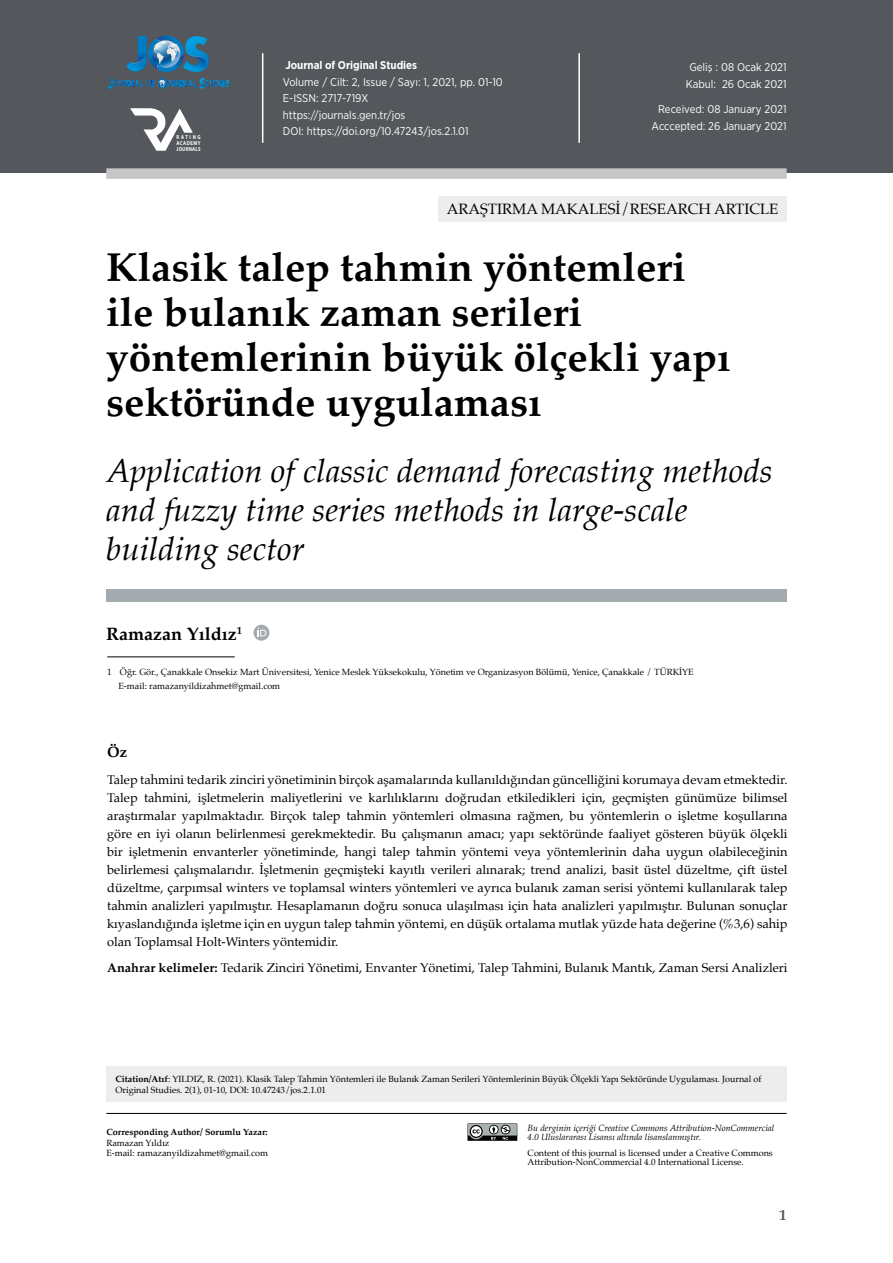
<style>
.page{position:relative;width:893px;height:1263px;background:#fff}
.page>*{position:absolute;margin:0;border:0;box-sizing:border-box;transform-origin:0 0}
.t1{font:700 40.5px/45px "Palatino";color:#000}
.t2{font:italic 33px/39px "Palatino";color:#000}
.t3{font:700 18px "Palatino";color:#000}
.t4{font:15px "Palatino";color:#000}
.t5{font:700 15px "Palatino";color:#000}
.t6{font:700 15px "Palatino";color:#575756}
.t7{font:12.75px/18px "Palatino";color:#000;text-align:justify}
.t8{font:11.25px/16.5px "Gotham Narrow";color:#fff;text-align:center}
.t9{font:700 11.25px "Gotham Narrow";color:#fff}
.t10{font:9px/10.5px "Palatino";color:#000}
.t11{font:italic 9px/9px "Palatino";color:#000}
.t12{font:700 9px "Palatino";color:#000}
.t13{font:700 5.7px/6.1px "Myriad Pro";letter-spacing:.11em;color:#fff;text-align:justify;scale:.81 1}
.s1{font-weight:700}
</style>
<div class="page">
<div style="left:0;top:0;width:893px;height:173px;background:#54575b"></div>
<hr style="left:262px;top:53px;width:1px;height:90px;background:#fff">
<hr style="left:578px;top:53px;width:2px;height:90px;background:#fff">
<div style="left:106px;top:168px;width:681px;height:11px;background:#c6c6c6"></div>
<svg style="left:130px;top:108px;width:63px;height:43px"></svg>
<svg style="left:108px;top:36px;width:122px;height:53px"></svg>
<hr style="left:106px;top:1113px;width:681px;height:1px;background:#000">
<svg style="left:467px;top:1123px;width:50px;height:18px"></svg>
<div style="left:438px;top:196px;width:349px;height:25px;background:#ededed"></div>
<div style="left:106px;top:1066px;width:681px;height:35px;background:#ededed"></div>
<div style="left:106px;top:589px;width:681px;height:13px;background:#a4abae"></div>
<hr style="left:107px;top:656px;width:128px;height:1px;background:#000">
<svg style="left:253px;top:625px;width:16px;height:16px"></svg>
<svg style="left:258px;top:628px;width:8px;height:8px"></svg>
<p class="t13" style="left:176px;top:133px;width:31px">RATING ACADEMY JOURNALS</p>
<p class="t9" style="left:285px;top:58px;width:133px">Journal of Original Studies</p>
<p class="t8" style="left:283px;top:73px;width:221px;text-align:left">Volume / Cilt: 2, Issue / Sayı: 1, 2021, pp. 01-10<br>E-ISSN: 2717-719X<br>https://journals.gen.tr/jos<br>DOI: https://doi.org/10.47243/jos.2.1.01</p>
<p class="t8" style="left:686px;top:59px;width:102px">Geliş : 08 Ocak 2021<br>Kabul: 26 Ocak 2021</p>
<p class="t8" style="left:652px;top:101px;width:137px">Received: 08 January 2021<br>Acccepted: 26 January 2021</p>
<p class="t4" style="left:447px;top:197px;width:333px">ARAŞTIRMA MAKALESİ/RESEARCH ARTICLE</p>
<h1 class="t1" style="left:106px;top:243px;width:626px">Klasik talep tahmin yöntemleri ile bulanık zaman serileri yöntemlerinin büyük ölçekli yapı sektöründe uygulaması</h1>
<h2 class="t2" style="left:106px;top:451px;width:668px">Application of classic demand forecasting methods and fuzzy time series methods in large-scale building sector</h2>
<h3 class="t3" style="left:106px;top:618px;width:137px">Ramazan Yıldız<sup>1</sup></h3>
<p class="t10" style="left:118px;top:665px;width:577px;line-height:13.5px;text-indent:-11px">1 Öğr. Gör., Çanakkale Onsekiz Mart Üniversitesi, Yenice Meslek Yüksekokulu, Yönetim ve Organizasyon Bölümü, Yenice, Çanakkale / TÜRKİYE<br>E-mail: ramazanyildizahmet@gmail.com</p>
<p class="t5" style="left:107px;top:739px;width:21px">Öz</p>
<p class="t7" style="left:107px;top:770px;width:682px">Talep tahmini tedarik zinciri yönetiminin birçok aşamalarında kullanıldığından güncelliğini korumaya devam etmektedir.<br>Talep tahmini, işletmelerin maliyetlerini ve karlılıklarını doğrudan etkiledikleri için, geçmişten günümüze bilimsel araştırmalar yapılmaktadır. Birçok talep tahmin yöntemleri olmasına rağmen, bu yöntemlerin o işletme koşullarına göre en iyi olanın belirlenmesi gerekmektedir. Bu çalışmanın amacı; yapı sektöründe faaliyet gösteren büyük ölçekli bir işletmenin envanterler yönetiminde, hangi talep tahmin yöntemi veya yöntemlerinin daha uygun olabileceğinin belirlemesi çalışmalarıdır. İşletmenin geçmişteki kayıtlı verileri alınarak; trend analizi, basit üstel düzeltme, çift üstel düzeltme, çarpımsal winters ve toplamsal winters yöntemleri ve ayrıca bulanık zaman serisi yöntemi kullanılarak talep tahmin analizleri yapılmıştır. Hesaplamanın doğru sonuca ulaşılması için hata analizleri yapılmıştır. Bulunan sonuçlar kıyaslandığında işletme için en uygun talep tahmin yöntemi, en düşük ortalama mutlak yüzde hata değerine (%3,6) sahip olan Toplamsal Holt-Winters yöntemidir.</p>
<p class="t7" style="left:107px;top:959px;width:682px"><span class="s1">Anahrar kelimeler:</span> Tedarik Zinciri Yönetimi, Envanter Yönetimi, Talep Tahmini, Bulanık Mantık, Zaman Sersi Analizleri</p>
<p class="t10" style="left:115px;top:1074px;width:648px"><span class="s1">Citation/Atıf</span>: YILDIZ, R. (2021). Klasik Talep Tahmin Yöntemleri ile Bulanık Zaman Serileri Yöntemlerinin Büyük Ölçekli Yapı Sektöründe Uygulaması. Journal of<br>Original Studies. 2(1), 01-10, DOI: 10.47243/jos.2.1.01</p>
<p class="t12" style="left:106px;top:1124px;width:163px">Corresponding Author/ Sorumlu Yazar:</p>
<p class="t10" style="left:106px;top:1137px;width:163px">Ramazan Yıldız<br>E-mail: ramazanyildizahmet@gmail.com</p>
<p class="t11" style="left:528px;top:1123px;width:248px">Bu derginin içeriği Creative Commons Attribution-NonCommercial<br>4.0 Uluslararası Lisansı altında lisanslanmıştır.</p>
<p class="t10" style="left:528px;top:1148px;width:247px;line-height:9px">Content of this journal is licensed under a Creative Commons<br>Attribution-NonCommercial 4.0 International License.</p>
<p class="t6" style="left:779px;top:1202px;width:9px">1</p>
</div>
